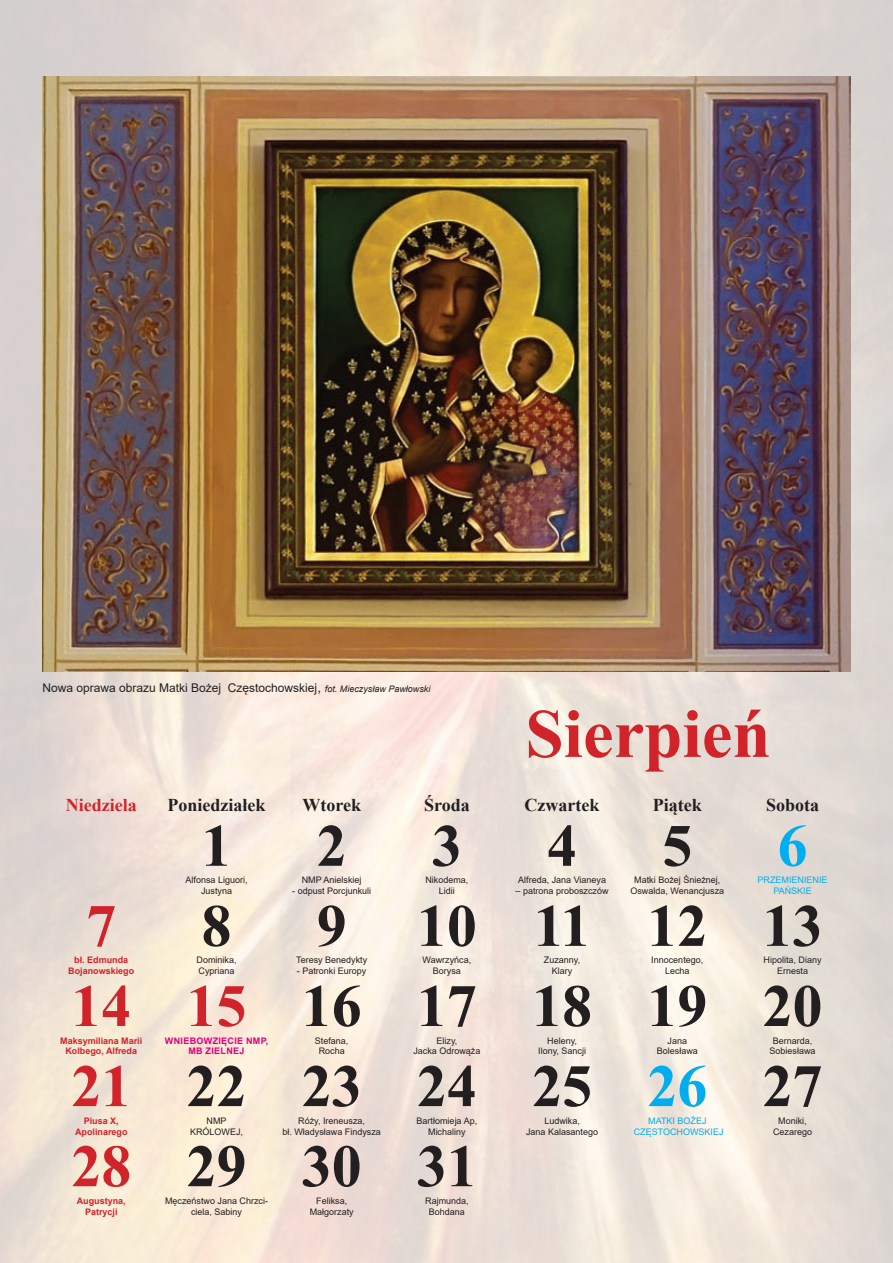
<style>
.page{position:relative;width:893px;height:1263px;background:#fff}
.page>*{position:absolute;margin:0;border:0;box-sizing:border-box;transform-origin:0 0}
.t1{font:700 69px "Times New Roman";color:#d1232a}
.t2{font:700 60px "Times New Roman";color:#231f20}
.t3{font:700 60px "Times New Roman";color:#00aeef}
.t4{font:700 60px "Times New Roman";color:#d1232a}
.t5{font:700 18px "Times New Roman";color:#231f20}
.t6{font:700 18px "Times New Roman";color:#d1232a}
.t7{font:12px "Arial";color:#231f20}
.t8{font:9px/10.8px "Arial";color:#231f20;text-align:center}
.t9{font:700 9px/10.8px "Arial";color:#d1232a;text-align:center}
.t10{font:9px/10.8px "Arial";color:#00aeef;text-align:center}
.t11{font:700 9px/10.8px "Arial";letter-spacing:.035em;color:#e2007a;text-align:center}
.s1{font-size:13.5px}
.s2{font-style:italic;font-size:9px}
.s3{color:#d1232a}
.s4{color:#00aeef}
</style>
<div class="page">
<img style="left:0;top:0;width:893px;height:1263px">
<img style="left:43px;top:77px;width:807px;height:595px">
<h3 class="t7" style="left:43px;top:680px;width:389px">Nowa oprawa obrazu Matki Bożej Częstochowskiej<span class="s1">,</span> <span class="s2">fot. Mieczysław Pawłowski</span></h3>
<h1 class="t1" style="left:525px;top:684px;width:247px">Sierpień</h1>
<h3 class="t6" style="left:66px;top:792px;width:72px">Niedziela</h3>
<h3 class="t5" style="left:167px;top:792px;width:100px">Poniedziałek</h3>
<h3 class="t5" style="left:302px;top:792px;width:60px">Wtorek</h3>
<h3 class="t5" style="left:424px;top:792px;width:47px">Środa</h3>
<h3 class="t5" style="left:525px;top:792px;width:76px">Czwartek</h3>
<h3 class="t5" style="left:653px;top:792px;width:50px">Piątek</h3>
<h3 class="t5" style="left:766px;top:792px;width:55px">Sobota</h3>
<h2 class="t2" style="left:202px;top:802px;width:31px">1</h2>
<h2 class="t2" style="left:317px;top:802px;width:31px">2</h2>
<h2 class="t2" style="left:432px;top:802px;width:31px">3</h2>
<h2 class="t2" style="left:547px;top:802px;width:31px">4</h2>
<h2 class="t2" style="left:662px;top:802px;width:31px">5</h2>
<h2 class="t3" style="left:777px;top:802px;width:31px">6</h2>
<p class="t8" style="left:185px;top:875px;width:64px">Alfonsa Liguori,<br>Justyna</p>
<p class="t8" style="left:302px;top:875px;width:61px">NMP Anielskiej</p>
<p class="t8" style="left:630px;top:875px;width:95px">Matki Bożej Śnieżnej,<br>Oswalda, Wenancjusza</p>
<p class="t10" style="left:757px;top:875px;width:72px">PRZEMIENIENIE<br>PAŃSKIE</p>
<p class="t8" style="left:292px;top:885px;width:81px">- odpust Porcjunkuli</p>
<p class="t8" style="left:425px;top:875px;width:45px">Nikodema,<br>Lidii</p>
<p class="t8" style="left:518px;top:875px;width:89px">Alfreda, Jana Vianeya</p>
<p class="t8" style="left:516px;top:885px;width:95px">– patrona proboszczów</p>
<h2 class="t4" style="left:86px;top:882px;width:31px">7</h2>
<h2 class="t2" style="left:202px;top:882px;width:31px">8</h2>
<h2 class="t2" style="left:317px;top:882px;width:507px">9 10 11 12 13</h2>
<p class="t9" style="left:68px;top:955px;width:68px">bł. Edmunda<br>Bojanowskiego</p>
<p class="t8" style="left:196px;top:955px;width:42px;text-align:left">Dominika,<br>Cypriana</p>
<p class="t8" style="left:296px;top:955px;width:73px">Teresy Benedykty</p>
<p class="t8" style="left:297px;top:966px;width:71px">- Patronki Europy</p>
<p class="t8" style="left:423px;top:955px;width:50px">Wawrzyńca,<br>Borysa</p>
<p class="t8" style="left:544px;top:955px;width:38px">Zuzanny,<br>Klary</p>
<p class="t8" style="left:651px;top:955px;width:54px">Innocentego,<br>Lecha</p>
<p class="t8" style="left:763px;top:955px;width:60px">Hipolita, Diany<br>Ernesta</p>
<h2 class="t2" style="left:71px;top:962px;width:753px"><span class="s3">14 15</span> 16 17 18 19 20</h2>
<p class="t9" style="left:60px;top:1035px;width:84px">Maksymiliana Marii<br>Kolbego, Alfreda</p>
<p class="t11" style="left:165px;top:1035px;width:105px">WNIEBOWZIĘCIE NMP,<br>MB Zielnej</p>
<p class="t8" style="left:315px;top:1035px;width:35px">Stefana,<br>Rocha</p>
<p class="t8" style="left:413px;top:1035px;width:69px">Elizy,<br>Jacka Odrowąża</p>
<p class="t8" style="left:538px;top:1035px;width:49px">Heleny,<br>Ilony, Sancji</p>
<p class="t8" style="left:657px;top:1035px;width:43px">Jana<br>Bolesława</p>
<p class="t8" style="left:769px;top:1035px;width:48px">Bernarda,<br>Sobiesława</p>
<h2 class="t2" style="left:71px;top:1043px;width:753px"><span class="s3">21</span> 22 23 24 25 <span class="s4">26</span> 27</h2>
<p class="t9" style="left:75px;top:1115px;width:54px">Piusa X,<br>Apolinarego</p>
<p class="t8" style="left:190px;top:1115px;width:55px">NMP<br>KRÓLOWEJ,</p>
<p class="t8" style="left:282px;top:1115px;width:100px">Róży, Ireneusza,<br>bł. Władysława Findysza</p>
<p class="t8" style="left:417px;top:1115px;width:62px">Bartłomieja Ap,<br>Michaliny</p>
<p class="t8" style="left:526px;top:1115px;width:74px">Ludwika,<br>Jana Kalasantego</p>
<p class="t10" style="left:634px;top:1115px;width:91px">MATKI BOŻEJ<br>CZĘSTOCHOWSKIEJ</p>
<p class="t8" style="left:773px;top:1115px;width:41px">Moniki,<br>Cezarego</p>
<h2 class="t2" style="left:71px;top:1123px;width:407px"><span class="s3">28</span> 29 30 31</h2>
<p class="t9" style="left:77px;top:1195px;width:51px">Augustyna,<br>Patrycji</p>
<p class="t8" style="left:165px;top:1195px;width:105px">Męczeństwo Jana Chrzci&shy;ciela, Sabiny</p>
<p class="t8" style="left:310px;top:1195px;width:46px">Feliksa,<br>Małgorzaty</p>
<p class="t8" style="left:425px;top:1195px;width:45px">Rajmunda,<br>Bohdana</p>
</div>
